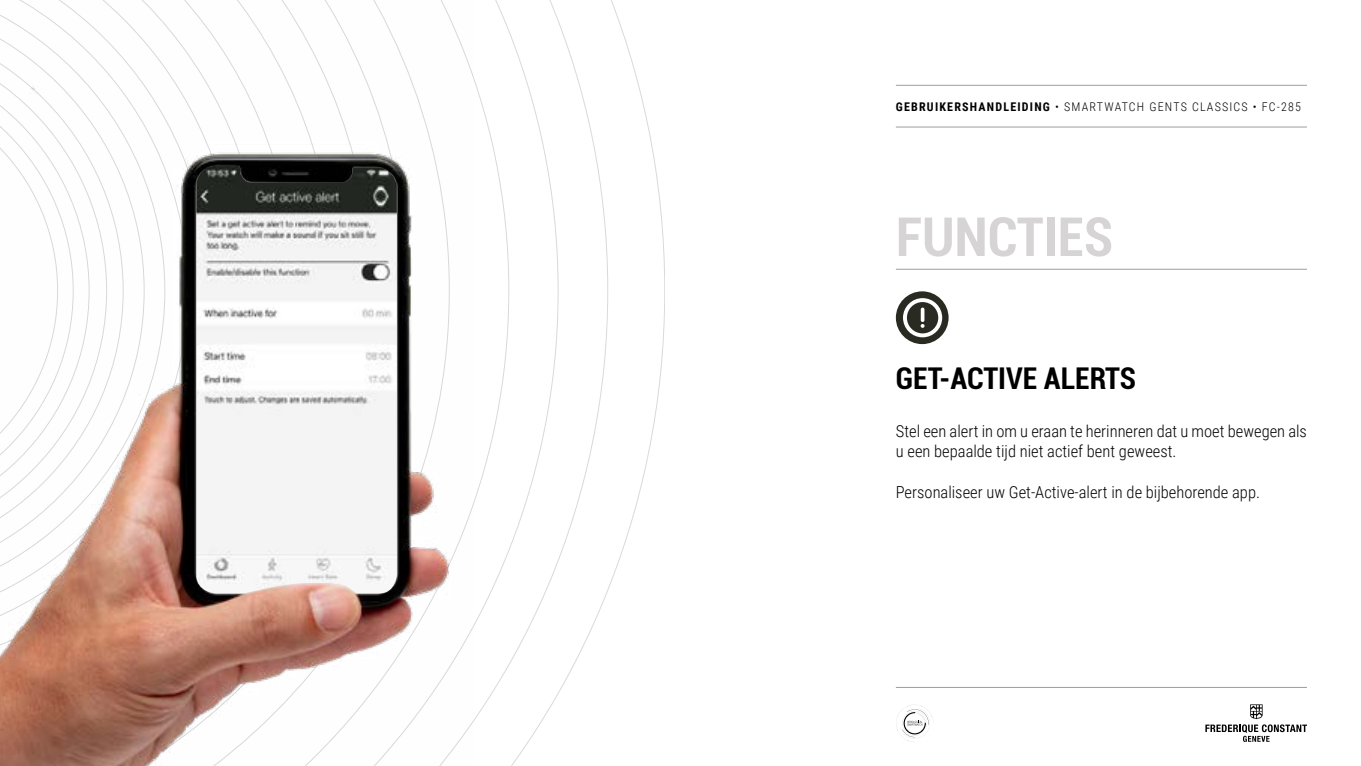
<style>
.page{position:relative;width:1361px;height:766px;background:#fff}
.page>*{position:absolute;margin:0;border:0;box-sizing:border-box;transform-origin:0 0}
.t1{font:700 condensed 54px "Roboto";color:#d6d4d5}
.t2{font:700 condensed 30px "Roboto";color:#000}
.t3{font:300 16.5px/19.8px "Roboto Condensed";color:#000}
.t4{font:300 12px "Roboto Condensed";letter-spacing:.1em;color:#000}
.s1{font-weight:700}
</style>
<div class="page">
<svg style="left:472px;top:0;width:193px;height:765px"></svg>
<hr style="left:896px;top:269px;width:411px;height:1px;background:#9d9d9c">
<svg style="left:1205px;top:704px;width:102px;height:37px"></svg>
<hr style="left:896px;top:687px;width:411px;height:1px;background:#9d9d9c">
<hr style="left:896px;top:127px;width:411px;height:1px;background:#9d9d9c">
<hr style="left:896px;top:85px;width:411px;height:1px;background:#9d9d9c">
<div style="left:896px;top:291px;width:52px;height:53px;background:#292b23;border-radius:50%"></div>
<svg style="left:903px;top:298px;width:39px;height:39px"></svg>
<svg style="left:896px;top:704px;width:37px;height:37px"></svg>
<img style="left:0;top:0;width:472px;height:765px">
<img style="left:196px;top:166px;width:202px;height:427px">
<p class="t4" style="left:896px;top:98px;width:407px"><span class="s1">GEBRUIKERSHANDLEIDING</span> • SMARTWATCH GENTS CLASSICS • FC-285</p>
<h1 class="t1" style="left:896px;top:199px;width:219px">FUNCTIES</h1>
<h2 class="t2" style="left:896px;top:357px;width:242px">GET-ACTIVE ALERTS</h2>
<p class="t3" style="left:896px;top:420px;width:413px">Stel een alert in om u eraan te herinneren dat u moet bewegen als u een bepaalde tijd niet actief bent geweest.</p>
<p class="t3" style="left:896px;top:482px;width:366px">Personaliseer uw Get-Active-alert in de bijbehorende app.</p>
</div>
